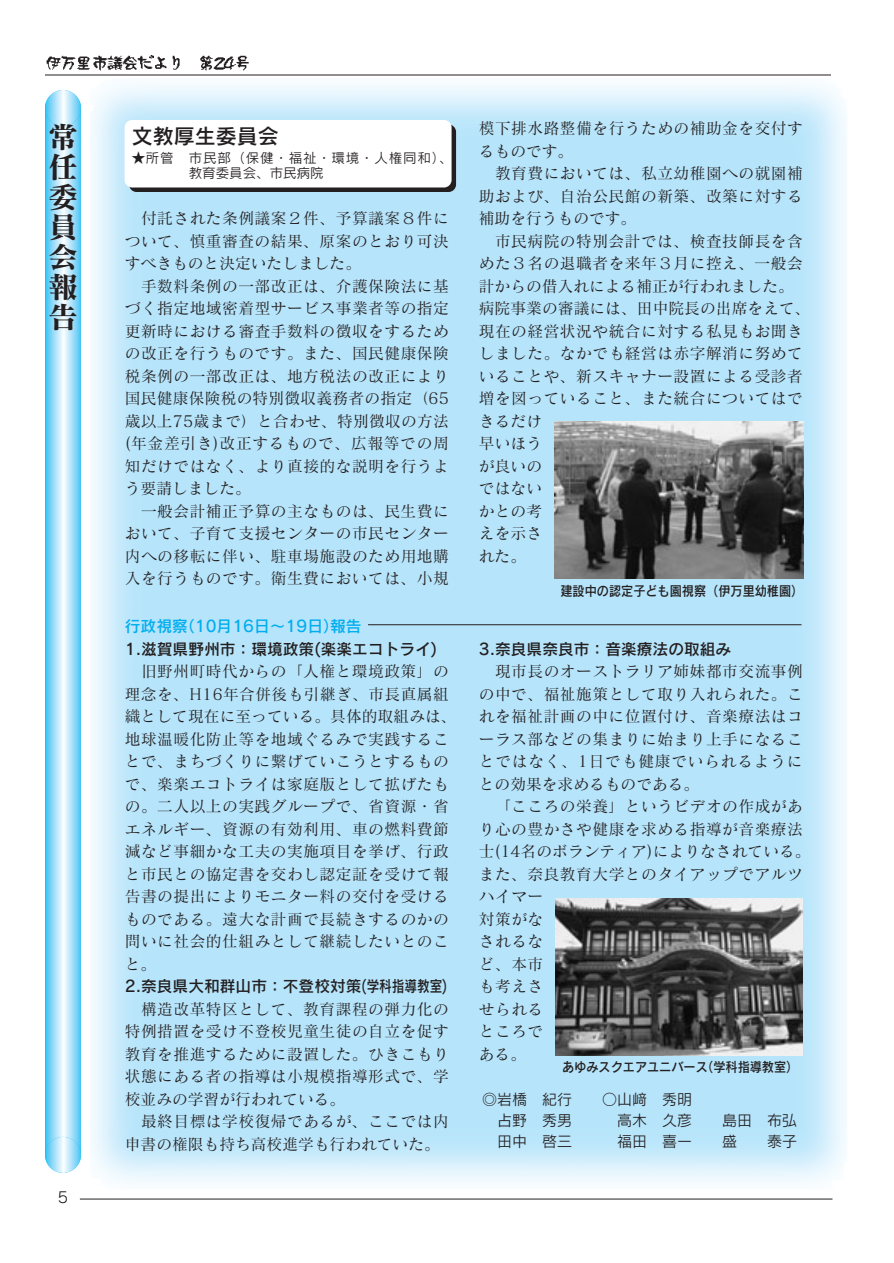
<style>
.page{position:relative;width:894px;height:1263px;background:#fff}
.page>*{position:absolute;margin:0;border:0;box-sizing:border-box;transform-origin:0 0}
.t1{font:30px/30px "Matisse CID B";color:#231f20;text-align:justify}
.t2{font:21px "Rodin CID DB";color:#231f20}
.t3{font:15.75px/22.5px "Matisse CID M";letter-spacing:.03em;color:#231f20;text-align:justify}
.t4{font:15.75px "Rodin CID DB";color:#231f20}
.t5{font:15.75px/22.5px "Matisse CID M";color:#231f20}
.t6{font:15.75px "Rodin CID DB";color:#00aeef}
.t7{font:15px "Rodin CID M";color:#231f20}
.t8{font:13.5px "Rodin CID DB";color:#231f20;scale:.9 1}
.t9{font:13.5px/15.8px "Rodin CID M";letter-spacing:.06em;color:#231f20}
.s1{font-family:"Rodin S M"}
</style>
<div class="page">
<hr style="left:80px;top:1199px;width:752px;height:1px;background:#231f20">
<hr style="left:45px;top:75px;width:786px;height:1px;background:#231f20">
<img style="left:46px;top:56px;width:14px;height:14px">
<img style="left:60px;top:56px;width:15px;height:14px">
<img style="left:75px;top:56px;width:31px;height:15px">
<img style="left:106px;top:56px;width:30px;height:14px">
<img style="left:136px;top:56px;width:44px;height:14px">
<img style="left:200px;top:56px;width:13px;height:15px">
<img style="left:213px;top:56px;width:21px;height:14px">
<img style="left:234px;top:56px;width:15px;height:15px">
<svg style="left:45px;top:112px;width:36px;height:1039px;background:#a1dff9"></svg>
<svg style="left:45px;top:90px;width:36px;height:36px"></svg>
<svg style="left:45px;top:1137px;width:36px;height:36px"></svg>
<img style="left:90px;top:78px;width:758px;height:1112px;border-radius:14px">
<div style="left:129px;top:124px;width:327px;height:68px;background:#231f20;border-radius:8px"></div>
<div style="left:125px;top:120px;width:327px;height:68px;background:#fff;border-radius:8px"></div>
<img style="left:554px;top:421px;width:249px;height:158px">
<img style="left:555px;top:898px;width:248px;height:158px">
<hr style="left:368px;top:624px;width:434px;height:1px;background:#231f20">
<h1 class="t1" style="left:48px;top:125px;width:31px">常任委員会報告</h1>
<p class="t7" style="left:58px;top:1191px;width:12px">5</p>
<h2 class="t2" style="left:132px;top:128px;width:149px">文教厚生委員会</h2>
<p class="t9" style="left:189px;top:152px;width:266px;text-indent:-57px">★所管 市民部（保健・福祉・環境・人権同和）、教育委員会、市民病院</p>
<p class="t3" style="left:125px;top:209px;width:326px;text-indent:16px">付託された条例議案２件、予算議案８件について、慎重審査の結果、原案のとおり可決すべきものと決定いたしました。</p>
<p class="t3" style="left:125px;top:277px;width:326px;text-indent:16px">手数料条例の一部改正は、介護保険法に基づく指定地域密着型サービス事業者等の指定更新時における審査手数料の徴収をするための改正を行うものです。また、国民健康保険税条例の一部改正は、地方税法の改正により国民健康保険税の特別徴収義務者の指定（65歳以上75歳まで）と合わせ、特別徴収の方法(年金差引き)改正するもので、広報等での周知だけではなく、より直接的な説明を行うよう要請しました。</p>
<p class="t3" style="left:125px;top:502px;width:326px;text-indent:16px">一般会計補正予算の主なものは、民生費において、子育て支援センターの市民センター内への移転に伴い、駐車場施設のため用地購入を行うものです。衛生費においては、小規</p>
<p class="t6" style="left:125px;top:620px;width:238px">行政視察（10月16日～19日）報告</p>
<p class="t4" style="left:125px;top:643px;width:314px">1.滋賀県野州市：環境政策(楽楽エコトライ)</p>
<p class="t3" style="left:125px;top:662px;width:333px;text-align:left;text-indent:16px">旧野州町時代からの「人権と環境政策」の理念を、H16年合併後も引継ぎ、市長直属組織として現在に至っている。具体的取組みは、地球温暖化防止等を地域ぐるみで実践することで、まちづくりに繋げていこうとするもので、楽楽エコトライは家庭版として拡げたもの。二人以上の実践グループで、省資源・省エネルギー、資源の有効利用、車の燃料費節減など事細かな工夫の実施項目を挙げ、行政と市民との協定書を交わし認定証を受けて報告書の提出によりモニター料の交付を受けるものである。遠大な計画で長続きするのかの問いに社会的仕組みとして継続したいとのこと。</p>
<p class="t4" style="left:125px;top:980px;width:324px">2.奈良県大和群山市：不登校対策(学科指導教室)</p>
<p class="t3" style="left:125px;top:999px;width:326px;text-indent:16px">構造改革特区として、教育課程の弾力化の特例措置を受け不登校児童生徒の自立を促す教育を推進するために設置した。ひきこもり状態にある者の指導は小規模指導形式で、学校並みの学習が行われている。</p>
<p class="t5" style="left:125px;top:1112px;width:326px;text-indent:16px">最終目標は学校復帰であるが、ここでは内申書の権限も持ち高校進学も行われていた。</p>
<p class="t3" style="left:479px;top:119px;width:326px">模下排水路整備を行うための補助金を交付するものです。</p>
<p class="t3" style="left:479px;top:164px;width:326px;text-indent:16px">教育費においては、私立幼稚園への就園補助および、自治公民館の新築、改築に対する補助を行うものです。</p>
<p class="t3" style="left:479px;top:232px;width:333px;text-align:left;text-indent:16px">市民病院の特別会計では、検査技師長を含めた３名の退職者を来年３月に控え、一般会計からの借入れによる補正が行われました。病院事業の審議には、田中院長の出席をえて、現在の経営状況や統合に対する私見もお聞きしました。なかでも経営は赤字解消に努めていることや、新スキャナー設置による受診者増を図っていること、また統合についてはできるだけ<br>早いほう<br>が良いの<br>ではない<br>かとの考<br>えを示さ<br>れた。</p>
<p class="t8" style="left:560px;top:586px;width:271px">建設中の認定子ども園視察（伊万里幼稚園）</p>
<p class="t4" style="left:479px;top:643px;width:254px">3.奈良県奈良市：音楽療法の取組み</p>
<p class="t3" style="left:479px;top:662px;width:326px;text-indent:16px">現市長のオーストラリア姉妹都市交流事例の中で、福祉施策として取り入れられた。これを福祉計画の中に位置付け、音楽療法はコーラス部などの集まりに始まり上手になることではなく、1日でも健康でいられるようにとの効果を求めるものである。</p>
<p class="t3" style="left:479px;top:797px;width:333px;text-align:left;text-indent:16px">「こころの栄養」というビデオの作成があり心の豊かさや健康を求める指導が音楽療法士(14名のボランティア)によりなされている。また、奈良教育大学とのタイアップでアルツハイマー<br>対策がな<br>されるな<br>ど、本市<br>も考えさ<br>せられる<br>ところで<br>ある。</p>
<p class="t8" style="left:562px;top:1062px;width:264px">あゆみスクエアユニバース（学科指導教室）</p>
<p class="t7" style="left:482px;top:1093px;width:91px">◎岩橋 紀行</p>
<p class="t7" style="left:602px;top:1093px;width:91px">○山<span class="s1">増</span> 秀明</p>
<p class="t7" style="left:497px;top:1114px;width:76px">占野 秀男</p>
<p class="t7" style="left:617px;top:1114px;width:76px">高木 久彦</p>
<p class="t7" style="left:722px;top:1114px;width:76px">島田 布弘</p>
<p class="t7" style="left:497px;top:1135px;width:76px">田中 啓三</p>
<p class="t7" style="left:617px;top:1135px;width:76px">福田 喜一</p>
<p class="t7" style="left:722px;top:1135px;width:16px">盛</p>
<p class="t7" style="left:767px;top:1135px;width:31px">泰子</p>
</div>
